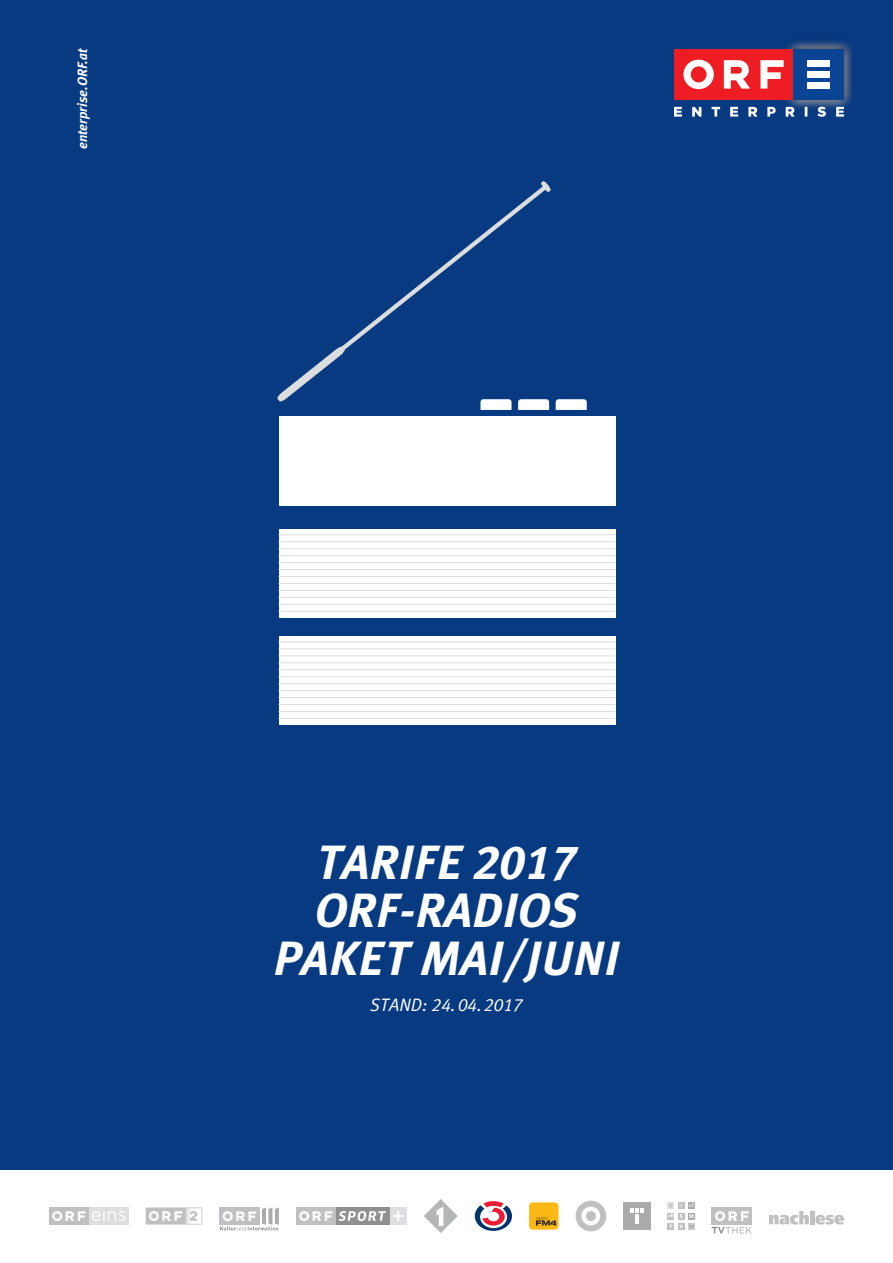
<style>
.page{position:relative;width:893px;height:1263px;background:#fff}
.page>*{position:absolute;margin:0;border:0;box-sizing:border-box;transform-origin:0 0}
.t1{font:italic 700 48px/48px "Meta Radio";color:#fff;text-align:center}
.t2{font:italic 18px "Meta Radio Normal";color:#fff}
.t3{font:italic 700 13.5px "Meta Plus";color:#fff}
</style>
<div class="page">
<div style="left:0;top:0;width:893px;height:1169px;background:#083a82"></div>
<div style="left:279px;top:416px;width:337px;height:90px;background:#fff"></div>
<div style="left:279px;top:530px;width:336px;height:88px;background:#fff"></div>
<div style="left:279px;top:636px;width:336px;height:88px;background:#fff"></div>
<svg style="left:342px;top:188px;width:208px;height:216px"></svg>
<svg style="left:277px;top:346px;width:68px;height:56px"></svg>
<svg style="left:541px;top:181px;width:10px;height:11px"></svg>
<hr style="left:279px;top:541px;width:336px;height:1px;background:#dcdddf">
<hr style="left:279px;top:534px;width:336px;height:1px;background:#dcdddf">
<hr style="left:279px;top:548px;width:336px;height:1px;background:#dcdddf">
<hr style="left:279px;top:562px;width:336px;height:1px;background:#dcdddf">
<hr style="left:279px;top:555px;width:336px;height:1px;background:#dcdddf">
<hr style="left:279px;top:569px;width:336px;height:1px;background:#dcdddf">
<hr style="left:279px;top:583px;width:336px;height:1px;background:#dcdddf">
<hr style="left:279px;top:576px;width:336px;height:1px;background:#dcdddf">
<hr style="left:279px;top:590px;width:336px;height:1px;background:#dcdddf">
<hr style="left:279px;top:604px;width:336px;height:1px;background:#dcdddf">
<hr style="left:279px;top:597px;width:336px;height:1px;background:#dcdddf">
<hr style="left:279px;top:611px;width:336px;height:1px;background:#dcdddf">
<hr style="left:279px;top:648px;width:336px;height:1px;background:#dcdddf">
<hr style="left:279px;top:642px;width:336px;height:1px;background:#dcdddf">
<hr style="left:279px;top:655px;width:336px;height:1px;background:#dcdddf">
<hr style="left:279px;top:669px;width:336px;height:1px;background:#dcdddf">
<hr style="left:279px;top:662px;width:336px;height:1px;background:#dcdddf">
<hr style="left:279px;top:676px;width:336px;height:1px;background:#dcdddf">
<hr style="left:279px;top:690px;width:336px;height:1px;background:#dcdddf">
<hr style="left:279px;top:683px;width:336px;height:1px;background:#dcdddf">
<hr style="left:279px;top:697px;width:336px;height:1px;background:#dcdddf">
<hr style="left:279px;top:711px;width:336px;height:1px;background:#dcdddf">
<hr style="left:279px;top:704px;width:336px;height:1px;background:#dcdddf">
<hr style="left:279px;top:718px;width:336px;height:1px;background:#dcdddf">
<svg style="left:480px;top:399px;width:32px;height:11px"></svg>
<svg style="left:518px;top:399px;width:31px;height:11px"></svg>
<svg style="left:556px;top:399px;width:31px;height:11px"></svg>
<div style="left:623px;top:1202px;width:27px;height:27px;background:#ababac"></div>
<svg style="left:630px;top:1208px;width:13px;height:15px"></svg>
<svg style="left:769px;top:1211px;width:40px;height:13px"></svg>
<hr style="left:810px;top:1211px;width:4px;height:13px;background:#bfc0c2">
<svg style="left:815px;top:1215px;width:29px;height:9px"></svg>
<svg style="left:667px;top:1202px;width:7px;height:7px"></svg>
<svg style="left:678px;top:1202px;width:6px;height:7px"></svg>
<svg style="left:688px;top:1202px;width:7px;height:7px"></svg>
<svg style="left:689px;top:1204px;width:5px;height:3px"></svg>
<div style="left:667px;top:1213px;width:7px;height:6px;background:#bfc0c2"></div>
<div style="left:688px;top:1213px;width:7px;height:6px;background:#ababac"></div>
<div style="left:667px;top:1223px;width:7px;height:6px;background:#bfc0c2"></div>
<div style="left:688px;top:1223px;width:7px;height:6px;background:#c9cacb"></div>
<svg style="left:668px;top:1213px;width:26px;height:16px"></svg>
<svg style="left:336px;top:1207px;width:3px;height:17px"></svg>
<svg style="left:339px;top:1207px;width:68px;height:17px"></svg>
<div style="left:296px;top:1207px;width:40px;height:17px;background:#bfc0c2"></div>
<svg style="left:299px;top:1211px;width:33px;height:10px"></svg>
<svg style="left:146px;top:1207px;width:56px;height:17px"></svg>
<div style="left:49px;top:1207px;width:40px;height:17px;background:#bfc0c2"></div>
<svg style="left:52px;top:1211px;width:34px;height:10px"></svg>
<div style="left:89px;top:1207px;width:40px;height:17px;background:#dddedf"></div>
<svg style="left:92px;top:1211px;width:34px;height:10px"></svg>
<div style="left:219px;top:1207px;width:40px;height:18px;background:#bfc0c2"></div>
<svg style="left:220px;top:1207px;width:59px;height:23px"></svg>
<div style="left:576px;top:1201px;width:30px;height:30px;background:#bfc0c2;border-radius:50%"></div>
<svg style="left:581px;top:1206px;width:19px;height:19px"></svg>
<svg style="left:586px;top:1211px;width:10px;height:10px"></svg>
<div style="left:529px;top:1202px;width:29px;height:27px;background:#fcb814;border-radius:4px"></div>
<svg style="left:536px;top:1217px;width:20px;height:9px"></svg>
<svg style="left:475px;top:1201px;width:37px;height:30px"></svg>
<svg style="left:424px;top:1199px;width:34px;height:34px"></svg>
<svg style="left:786px;top:41px;width:66px;height:67px"></svg>
<div style="left:788px;top:44px;width:61px;height:61px;background:#231f20;opacity:.7"></div>
<div style="left:790px;top:46px;width:58px;height:57px;background:#231f20;opacity:.1"></div>
<div style="left:674px;top:49px;width:119px;height:51px;background:#ee1d23"></div>
<svg style="left:683px;top:60px;width:101px;height:29px"></svg>
<div style="left:793px;top:49px;width:51px;height:51px;background:#094594"></div>
<div style="left:807px;top:60px;width:23px;height:6px;background:#fff"></div>
<div style="left:807px;top:71px;width:23px;height:6px;background:#fff"></div>
<div style="left:807px;top:83px;width:23px;height:6px;background:#fff"></div>
<svg style="left:674px;top:107px;width:170px;height:10px"></svg>
<div style="left:712px;top:1207px;width:40px;height:18px;background:#bfc0c2"></div>
<svg style="left:715px;top:1211px;width:34px;height:10px"></svg>
<svg style="left:712px;top:1227px;width:40px;height:6px"></svg>
<p class="t3" style="left:75px;top:149px;width:102px;rotate:-90deg">enterprise.ORF.at</p>
<p class="t1" style="left:274px;top:838px;width:347px">TARIFE 2017<br>ORF-RADIOS<br>PAKET MAI/JUNI</p>
<p class="t2" style="left:370px;top:994px;width:154px">STAND: 24.04.2017</p>
</div>
